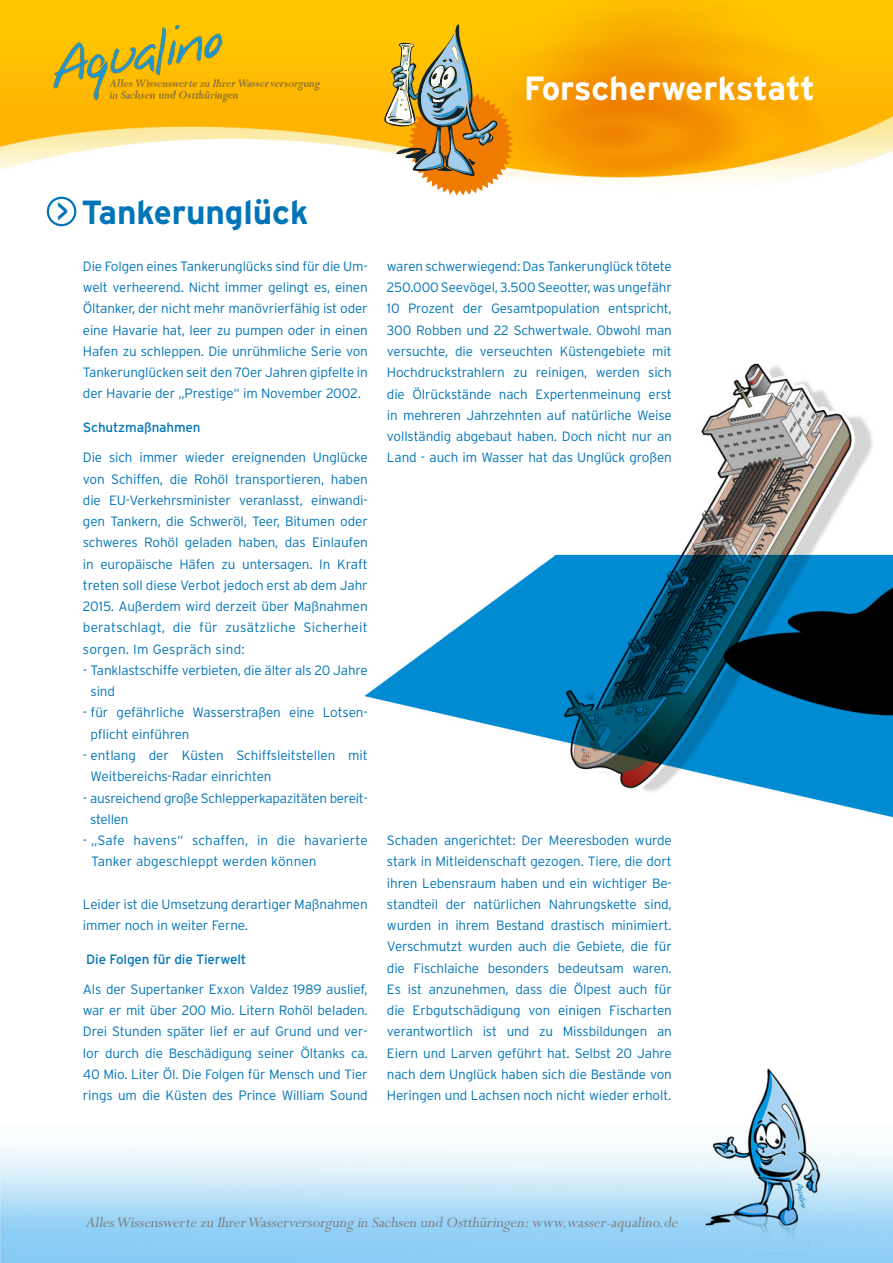
<style>
.page{position:relative;width:893px;height:1263px;background:#fff}
.page>*{position:absolute;margin:0;border:0;box-sizing:border-box;transform-origin:0 0}
.t1{font:700 33.45px "Interstate";letter-spacing:-.005em;color:#fff}
.t2{font:700 33.45px "Interstate";letter-spacing:-.005em;color:#0074b8}
.t3{font:italic 16.2px "Perpetua";color:#7d7d7d}
.t4{font:300 13.5px/21.3px "Interstate";letter-spacing:-.01em;color:#0074b8;text-align:justify}
.t5{font:300 13.5px/21.3px "Interstate";letter-spacing:.01em;color:#0074b8}
.t6{font:13.5px "Interstate";letter-spacing:-.01em;color:#0074b8}
.s1{font-weight:400;font-size:31.2px}
</style>
<div class="page">
<img style="left:0;top:0;width:893px;height:1263px">
<div style="left:47px;top:197px;width:29px;height:29px;border:2px solid #0074b8;border-radius:50%"></div>
<img style="left:44px;top:13px;width:286px;height:109px">
<svg style="left:383px;top:24px;width:132px;height:173px;background:#d1aa50"></svg>
<h1 class="t1" style="left:524px;top:69px;width:293px">Forscherwerkstatt</h1>
<h1 class="t2" style="left:56px;top:194px;width:254px"><span class="s1">&gt;</span> Tankerunglück</h1>
<p class="t4" style="left:83px;top:255px;width:286px">Die Folgen eines Tankerunglücks sind für die Um&shy;welt verheerend. Nicht immer gelingt es, einen Öltanker, der nicht mehr manövrierfähig ist oder eine Havarie hat, leer zu pumpen oder in einen Hafen zu schleppen. Die unrühmliche Serie von Tankerunglücken seit den 70er Jahren gipfelte in der Havarie der „Prestige“ im November 2002.</p>
<p class="t6" style="left:83px;top:420px;width:119px">Schutzmaßnahmen</p>
<p class="t4" style="left:83px;top:447px;width:286px">Die sich immer wieder ereignenden Unglücke von Schiffen, die Rohöl transportieren, haben die EU-Verkehrsminister veranlasst, einwandi&shy;gen Tankern, die Schweröl, Teer, Bitumen oder schweres Rohöl geladen haben, das Einlaufen in europäische Häfen zu untersagen. In Kraft treten soll diese Verbot jedoch erst ab dem Jahr 2015. Außerdem wird derzeit über Maßnahmen beratschlagt, die für zusätzliche Sicherheit sorgen. Im Gespräch sind:</p>
<p class="t4" style="left:91px;top:659px;width:279px;text-indent:-8px">- Tanklastschiffe verbieten, die älter als 20 Jahre sind</p>
<p class="t4" style="left:91px;top:702px;width:279px;text-indent:-8px">- für gefährliche Wasserstraßen eine Lotsen&shy;pflicht einführen</p>
<p class="t4" style="left:91px;top:744px;width:279px;text-indent:-8px">- entlang der Küsten Schiffsleitstellen mit<br>Weitbereichs-Radar einrichten</p>
<p class="t4" style="left:90px;top:787px;width:278px;text-indent:-7px">- ausreichend große Schlepperkapazitäten bereit&shy;stellen</p>
<p class="t5" style="left:91px;top:829px;width:278px;text-indent:-8px">- „Safe havens“ schaffen, in die havarierte<br>Tanker abgeschleppt werden können</p>
<p class="t4" style="left:83px;top:893px;width:286px">Leider ist die Umsetzung derartiger Maßnahmen immer noch in weiter Ferne.</p>
<p class="t6" style="left:86px;top:951px;width:162px">Die Folgen für die Tierwelt</p>
<p class="t4" style="left:83px;top:978px;width:286px">Als der Supertanker Exxon Valdez 1989 auslief, war er mit über 200 Mio. Litern Rohöl beladen.<br>Drei Stunden später lief er auf Grund und ver&shy;lor durch die Beschädigung seiner Öltanks ca.<br>40 Mio. Liter Öl. Die Folgen für Mensch und Tier rings um die Küsten des Prince William Sound</p>
<p class="t4" style="left:387px;top:255px;width:286px">waren schwerwiegend: Das Tankerunglück tötete 250.000 Seevögel, 3.500 Seeotter, was ungefähr 10 Prozent der Gesamtpopulation entspricht, 300 Robben und 22 Schwertwale. Obwohl man versuchte, die verseuchten Küstengebiete mit Hochdruckstrahlern zu reinigen, werden sich die Ölrückstände nach Expertenmeinung erst in mehreren Jahrzehnten auf natürliche Weise vollständig abgebaut haben. Doch nicht nur an Land - auch im Wasser hat das Unglück großen</p>
<p class="t4" style="left:387px;top:829px;width:286px">Schaden angerichtet: Der Meeresboden wurde stark in Mitleidenschaft gezogen. Tiere, die dort ihren Lebensraum haben und ein wichtiger Be&shy;standteil der natürlichen Nahrungskette sind, wurden in ihrem Bestand drastisch minimiert.<br>Verschmutzt wurden auch die Gebiete, die für die Fischlaiche besonders bedeutsam waren.<br>Es ist anzunehmen, dass die Ölpest auch für die Erbgutschädigung von einigen Fischarten verantwortlich ist und zu Missbildungen an Eiern und Larven geführt hat. Selbst 20 Jahre nach dem Unglück haben sich die Bestände von Heringen und Lachsen noch nicht wieder erholt.</p>
<p class="t3" style="left:85px;top:1214px;width:597px">AllesWissenswerte zu Ihrer Wasserversorgung in Sachsen und Ostthüringen: www.wasser-aqualino.de</p>
</div>
